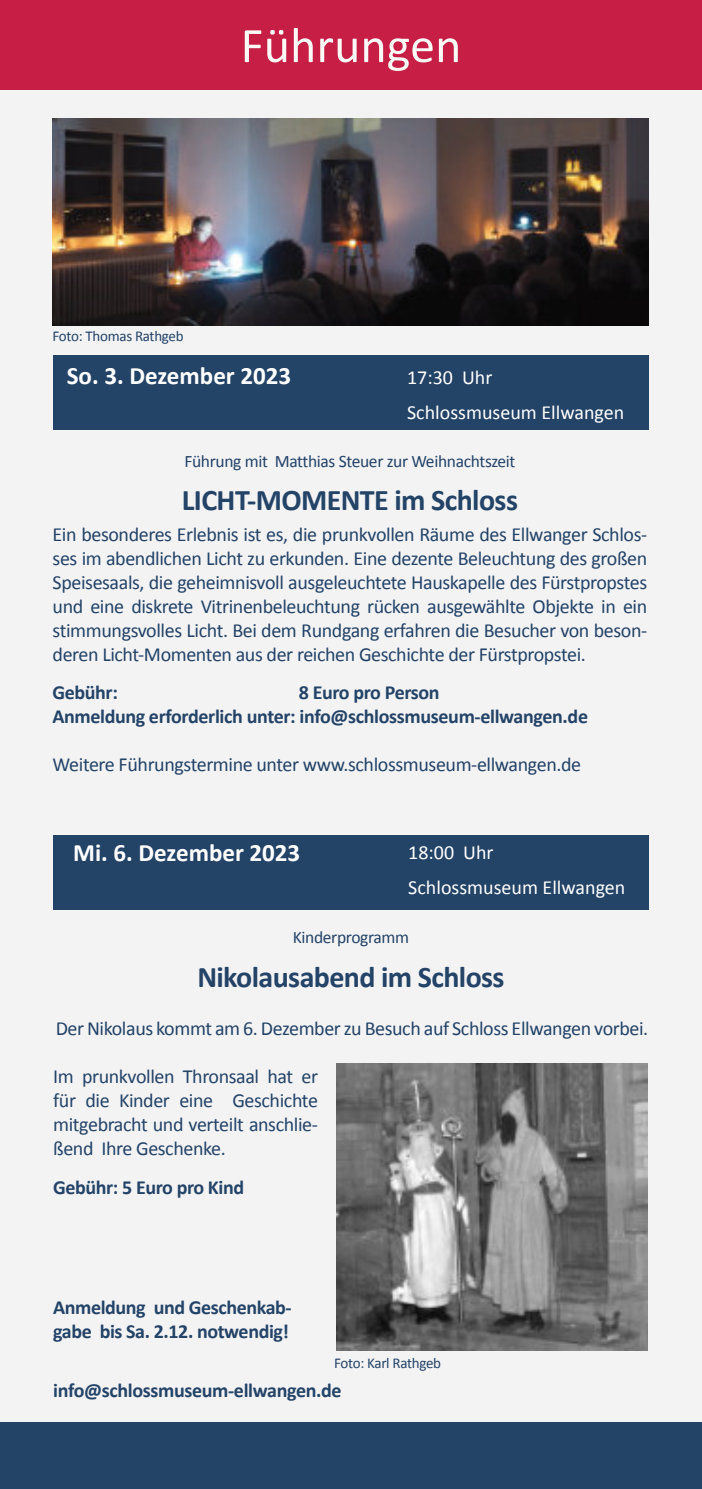
<style>
.page{position:relative;width:702px;height:1489px;background:#fff}
.page>*{position:absolute;margin:0;border:0;box-sizing:border-box;transform-origin:0 0}
.t1{font:50px "Calibri";letter-spacing:.005em;color:#faf9f6}
.t2{font:700 30px "Calibri";letter-spacing:-.02em;color:#234367}
.t3{font:700 25px "Calibri";color:#fff}
.t4{font:20px/24px "Calibri";letter-spacing:-.02em;color:#234367;text-align:justify}
.t5{font:700 20px/24px "Calibri";letter-spacing:-.02em;color:#234367}
.t6{font:20px/35px "Calibri";color:#fff}
.t7{font:17.5px "Calibri";letter-spacing:-.02em;color:#234367}
.t8{font:15px "Calibri";letter-spacing:-.02em;color:#234367}
</style>
<div class="page">
<div style="left:0;top:0;width:702px;height:1488px;background:#f3f3f4"></div>
<div style="left:0;top:0;width:702px;height:90px;background:#c61e45"></div>
<div style="left:0;top:1422px;width:702px;height:66px;background:#234367"></div>
<div style="left:53px;top:356px;width:595px;height:74px;background:#234367"></div>
<div style="left:53px;top:835px;width:595px;height:74px;background:#234367"></div>
<img style="left:53px;top:119px;width:595px;height:206px">
<img style="left:337px;top:1063px;width:310px;height:286px">
<h1 class="t1" style="left:240px;top:24px;width:222px">Führungen</h1>
<p class="t8" style="left:53px;top:329px;width:132px">Foto: Thomas Rathgeb</p>
<p class="t3" style="left:67px;top:365px;width:226px">So. 3. Dezember 2023</p>
<p class="t6" style="left:407px;top:361px;width:219px">17:30 Uhr<br>Schlossmuseum Ellwangen</p>
<p class="t7" style="left:184px;top:453px;width:332px">Führung mit Matthias Steuer zur Weihnachtszeit</p>
<h2 class="t2" style="left:182px;top:487px;width:337px">LICHT-MOMENTE im Schloss</h2>
<p class="t4" style="left:53px;top:524px;width:596px">Ein besonderes Erlebnis ist es, die prunkvollen Räume des Ellwanger Schlos&shy;ses im abendlichen Licht zu erkunden. Eine dezente Beleuchtung des großen Speisesaals, die geheimnisvoll ausgeleuchtete Hauskapelle des Fürstpropstes und eine diskrete Vitrinenbeleuchtung rücken ausgewählte Objekte in ein stimmungsvolles Licht. Bei dem Rundgang erfahren die Besucher von beson&shy;deren Licht-Momenten aus der reichen Geschichte der Fürstpropstei.</p>
<p class="t5" style="left:53px;top:682px;width:67px">Gebühr:</p>
<p class="t5" style="left:53px;top:682px;width:537px;text-indent:246px">8 Euro pro Person<br>Anmeldung erforderlich unter: info@schlossmuseum-ellwangen.de</p>
<p class="t4" style="left:53px;top:754px;width:530px">Weitere Führungstermine unter www.schlossmuseum-ellwangen.de</p>
<p class="t3" style="left:73px;top:841px;width:229px">Mi. 6. Dezember 2023</p>
<p class="t6" style="left:408px;top:836px;width:219px">18:00 Uhr<br>Schlossmuseum Ellwangen</p>
<p class="t7" style="left:293px;top:930px;width:118px">Kinderprogramm</p>
<h2 class="t2" style="left:197px;top:964px;width:309px">Nikolausabend im Schloss</h2>
<p class="t4" style="left:56px;top:1018px;width:594px">Der Nikolaus kommt am 6. Dezember zu Besuch auf Schloss Ellwangen vorbei.</p>
<p class="t4" style="left:53px;top:1066px;width:266px">Im prunkvollen Thronsaal hat er für die Kinder eine Geschichte mitgebracht und verteilt anschlie&shy;ßend Ihre Geschenke.</p>
<p class="t5" style="left:53px;top:1176px;width:192px">Gebühr: 5 Euro pro Kind</p>
<p class="t5" style="left:53px;top:1296px;width:240px">Anmeldung und Geschenkab&shy;gabe bis Sa. 2.12. notwendig!</p>
<p class="t8" style="left:334px;top:1356px;width:108px">Foto: Karl Rathgeb</p>
<p class="t5" style="left:53px;top:1379px;width:290px">info@schlossmuseum-ellwangen.de</p>
</div>
